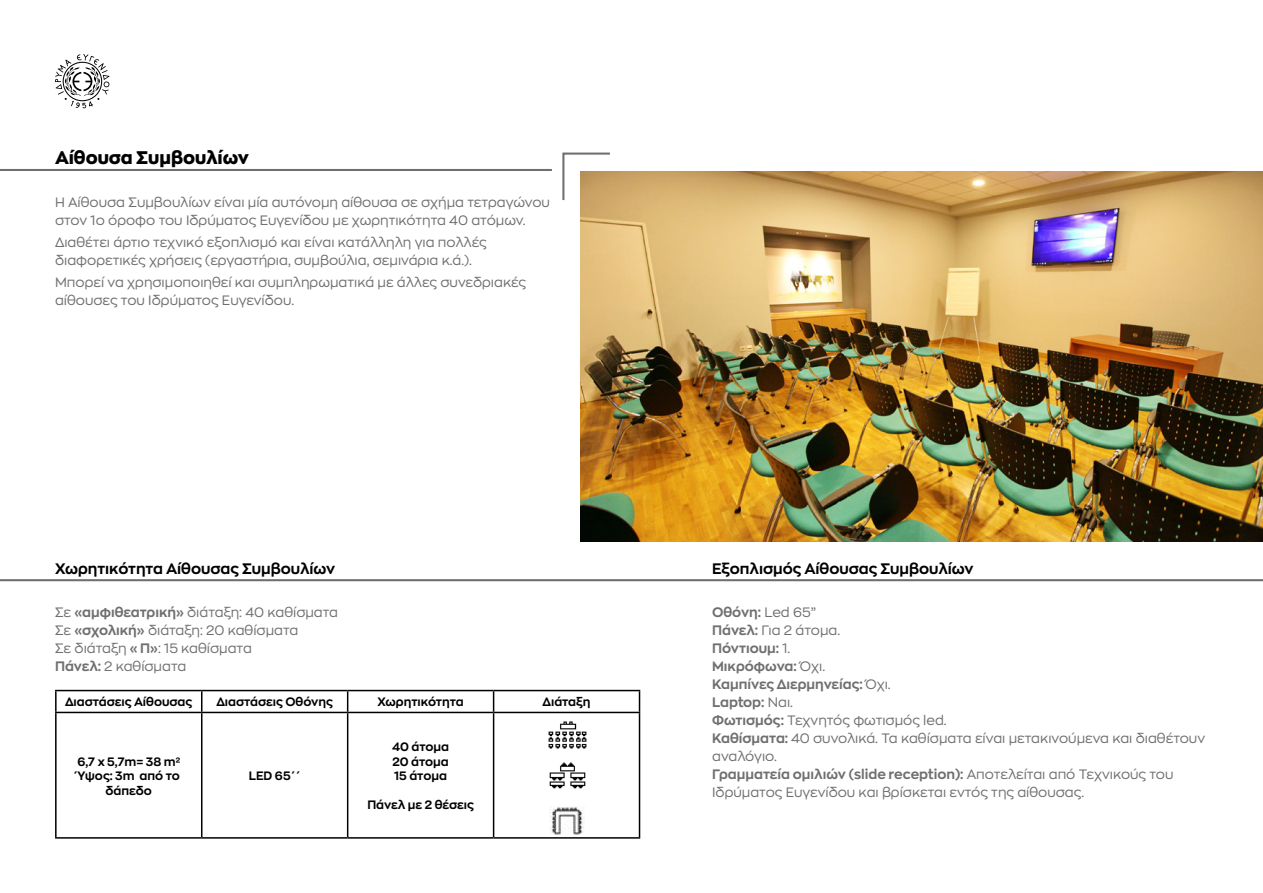
<style>
.page{position:relative;width:1263px;height:893px;background:#fff}
.page>*{position:absolute;margin:0;border:0;box-sizing:border-box;transform-origin:0 0}
.t1{font:800 18px "Zona Pro";color:#000}
.t2{font:700 15px "Zona Pro";color:#000}
.t3{font:13.5px/18px "Zona Pro";color:#706f6f}
.t4{font:700 12px/14.4px "Zona Pro";color:#000;text-align:center}
.s1{font-weight:700}
</style>
<div class="page">
<hr style="left:0;top:169px;width:552px;height:2px;background:#706f6f">
<svg style="left:55px;top:54px;width:54px;height:54px"></svg>
<hr style="left:0;top:579px;width:1263px;height:2px;background:#706f6f">
<hr style="left:55px;top:690px;width:147px;height:1px;background:#000">
<hr style="left:55px;top:691px;width:2px;height:21px;background:#000">
<hr style="left:202px;top:690px;width:146px;height:1px;background:#000">
<svg style="left:201px;top:691px;width:1px;height:21px"></svg>
<hr style="left:348px;top:690px;width:146px;height:1px;background:#000">
<svg style="left:347px;top:691px;width:1px;height:21px"></svg>
<hr style="left:494px;top:690px;width:146px;height:1px;background:#000">
<svg style="left:493px;top:691px;width:1px;height:21px"></svg>
<svg style="left:639px;top:691px;width:1px;height:21px"></svg>
<hr style="left:55px;top:712px;width:147px;height:1px;background:#000">
<hr style="left:55px;top:713px;width:2px;height:124px;background:#000">
<hr style="left:202px;top:712px;width:146px;height:1px;background:#000">
<hr style="left:201px;top:713px;width:1px;height:124px;background:#000">
<hr style="left:348px;top:712px;width:146px;height:1px;background:#000">
<hr style="left:347px;top:713px;width:1px;height:124px;background:#000">
<hr style="left:494px;top:712px;width:146px;height:1px;background:#000">
<hr style="left:493px;top:713px;width:1px;height:124px;background:#000">
<hr style="left:639px;top:713px;width:1px;height:124px;background:#000">
<hr style="left:55px;top:837px;width:147px;height:2px;background:#000">
<hr style="left:202px;top:837px;width:146px;height:2px;background:#000">
<hr style="left:348px;top:837px;width:146px;height:2px;background:#000">
<hr style="left:494px;top:837px;width:146px;height:2px;background:#000">
<img style="left:549px;top:762px;width:37px;height:27px">
<img style="left:548px;top:721px;width:39px;height:28px">
<img style="left:550px;top:807px;width:34px;height:27px">
<img style="left:580px;top:171px;width:683px;height:370px">
<svg style="left:562px;top:152px;width:50px;height:50px"></svg>
<h1 class="t1" style="left:55px;top:145px;width:196px">Αίθουσα Συμβουλίων</h1>
<p class="t3" style="left:55px;top:193px;width:496px">Η Αίθουσα Συμβουλίων είναι μία αυτόνομη αίθουσα σε σχήμα τετραγώνου στον 1ο όροφο του Ιδρύματος Ευγενίδου με χωρητικότητα 40 ατόμων.</p>
<p class="t3" style="left:55px;top:233px;width:433px">Διαθέτει άρτιο τεχνικό εξοπλισμό και είναι κατάλληλη για πολλές διαφορετικές χρήσεις (εργαστήρια, συμβούλια, σεμινάρια κ.ά.).</p>
<p class="t3" style="left:55px;top:273px;width:473px">Μπορεί να χρησιμοποιηθεί και συμπληρωματικά με άλλες συνεδριακές αίθουσες του Ιδρύματος Ευγενίδου.</p>
<p class="t2" style="left:55px;top:558px;width:282px">Χωρητικότητα Αίθουσας Συμβουλίων</p>
<p class="t3" style="left:55px;top:603px;width:285px">Σε <span class="s1">«αμφιθεατρική»</span> διάταξη: 40 καθίσματα<br>Σε <span class="s1">«σχολική»</span> διάταξη: 20 καθίσματα<br>Σε διάταξη <span class="s1">« Π»</span>: 15 καθίσματα<br><span class="s1">Πάνελ:</span> 2 καθίσματα</p>
<p class="t4" style="left:65px;top:695px;width:129px">Διαστάσεις Αίθουσας</p>
<p class="t4" style="left:216px;top:695px;width:118px">Διαστάσεις Οθόνης</p>
<p class="t4" style="left:377px;top:695px;width:88px">Χωρητικότητα</p>
<p class="t4" style="left:543px;top:695px;width:49px">Διάταξη</p>
<p class="t4" style="left:77px;top:754px;width:104px">6,7 x 5,7m= 38 m²<br>Ύψος: 3m από το δάπεδο</p>
<p class="t4" style="left:249px;top:768px;width:53px">LED 65΄΄</p>
<p class="t4" style="left:392px;top:739px;width:58px;text-align:justify">40 άτομα 20 άτομα 15 άτομα</p>
<p class="t4" style="left:367px;top:797px;width:108px">Πάνελ με 2 θέσεις</p>
<p class="t2" style="left:712px;top:558px;width:263px">Εξοπλισμός Αίθουσας Συμβουλίων</p>
<p class="t3" style="left:712px;top:603px;width:494px"><span class="s1">Οθόνη:</span> Led 65”<br><span class="s1">Πάνελ:</span> Για 2 άτομα.<br><span class="s1">Πόντιουμ:</span> 1.<br><span class="s1">Μικρόφωνα:</span> Όχι.<br><span class="s1">Καμπίνες Διερμηνείας:</span> Όχι.<br><span class="s1">Laptop:</span> Ναι.<br><span class="s1">Φωτισμός:</span> Τεχνητός φωτισμός led.<br><span class="s1">Καθίσματα:</span> 40 συνολικά. Τα καθίσματα είναι μετακινούμενα και διαθέτουν αναλόγιο.<br><span class="s1">Γραμματεία ομιλιών (slide reception):</span> Αποτελείται από Τεχνικούς του<br>Ιδρύματος Ευγενίδου και βρίσκεται εντός της αίθουσας.</p>
</div>
